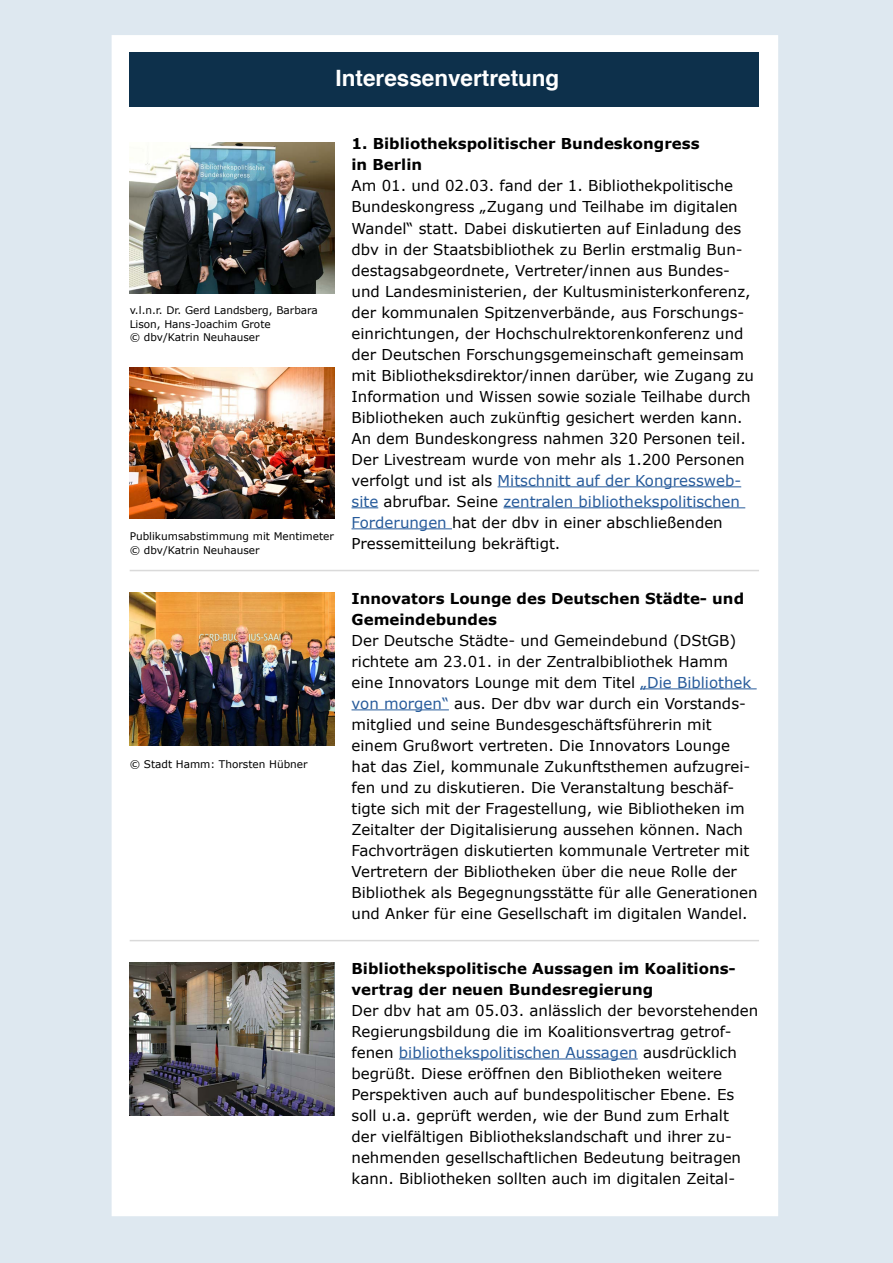
<style>
.page{position:relative;width:893px;height:1263px;background:#fff}
.page>*{position:absolute;margin:0;border:0;box-sizing:border-box;transform-origin:0 0}
.t1{font:700 22.5px "Helvetica";color:#fff}
.t2{font:15px/21px "Verdana";color:#000}
.t3{font:700 15px/21px "Verdana";color:#000}
.t4{font:10.5px/13.5px "Verdana";color:#000}
.s1{color:#275b9b}
</style>
<div class="page">
<div style="left:0;top:0;width:893px;height:1261px;background:#dee8f0"></div>
<div style="left:112px;top:35px;width:666px;height:1181px;background:#fff"></div>
<div style="left:130px;top:53px;width:629px;height:54px;background:#0d304b"></div>
<hr style="left:498px;top:486px;width:243px;height:1px;background:#275b9b">
<svg style="left:351px;top:507px;width:27px;height:1px"></svg>
<hr style="left:503px;top:507px;width:242px;height:1px;background:#275b9b">
<hr style="left:351px;top:528px;width:101px;height:1px;background:#275b9b">
<hr style="left:130px;top:570px;width:629px;height:1px;background:#dadada">
<hr style="left:640px;top:688px;width:117px;height:1px;background:#275b9b">
<hr style="left:351px;top:709px;width:98px;height:1px;background:#275b9b">
<hr style="left:130px;top:940px;width:629px;height:1px;background:#dadada">
<hr style="left:399px;top:1058px;width:239px;height:1px;background:#275b9b">
<img style="left:130px;top:142px;width:204px;height:152px">
<img style="left:130px;top:592px;width:204px;height:154px">
<img style="left:130px;top:367px;width:204px;height:152px">
<img style="left:130px;top:962px;width:204px;height:153px">
<h1 class="t1" style="left:336px;top:60px;width:225px">Interessenvertretung</h1>
<p class="t4" style="left:130px;top:304px;width:190px">v.l.n.r. Dr. Gerd Landsberg, Barbara<br>Lison, Hans-Joachim Grote<br>© dbv/Katrin Neuhauser</p>
<p class="t4" style="left:130px;top:530px;width:206px">Publikumsabstimmung mit Mentimeter © dbv/Katrin Neuhauser</p>
<p class="t4" style="left:130px;top:757px;width:179px">© Stadt Hamm: Thorsten Hübner</p>
<p class="t3" style="left:351px;top:134px;width:350px">1. Bibliothekspolitischer Bundeskongress in Berlin</p>
<p class="t2" style="left:351px;top:176px;width:404px">Am 01. und 02.03. fand der 1. Bibliothekpolitische Bundeskongress „Zugang und Teilhabe im digitalen Wandel“ statt. Dabei diskutierten auf Einladung des dbv in der Staatsbibliothek zu Berlin erstmalig Bun&shy;destagsabgeordnete, Vertreter/innen aus Bundes&shy;und Landesministerien, der Kultusministerkonferenz, der kommunalen Spitzenverbände, aus Forschungs&shy;einrichtungen, der Hochschulrektorenkonferenz und der Deutschen Forschungsgemeinschaft gemeinsam mit Bibliotheksdirektor/innen darüber, wie Zugang zu Information und Wissen sowie soziale Teilhabe durch Bibliotheken auch zukünftig gesichert werden kann.<br>An dem Bundeskongress nahmen 320 Personen teil.<br>Der Livestream wurde von mehr als 1.200 Personen verfolgt und ist als <span class="s1">Mitschnitt auf der Kongressweb&shy;site</span> abrufbar. Seine <span class="s1">zentralen bibliothekspolitischen Forderungen</span> hat der dbv in einer abschließenden Pressemitteilung bekräftigt.</p>
<p class="t3" style="left:352px;top:588px;width:394px">Innovators Lounge des Deutschen Städte- und<br>Gemeindebundes</p>
<p class="t2" style="left:352px;top:630px;width:408px">Der Deutsche Städte- und Gemeindebund (DStGB) richtete am 23.01. in der Zentralbibliothek Hamm eine Innovators Lounge mit dem Titel <span class="s1">„Die Bibliothek von morgen“</span> aus. Der dbv war durch ein Vorstands&shy;mitglied und seine Bundesgeschäftsführerin mit einem Grußwort vertreten. Die Innovators Lounge hat das Ziel, kommunale Zukunftsthemen aufzugrei&shy;fen und zu diskutieren. Die Veranstaltung beschäf&shy;tigte sich mit der Fragestellung, wie Bibliotheken im Zeitalter der Digitalisierung aussehen können. Nach Fachvorträgen diskutierten kommunale Vertreter mit Vertretern der Bibliotheken über die neue Rolle der Bibliothek als Begegnungsstätte für alle Generationen und Anker für eine Gesellschaft im digitalen Wandel.</p>
<p class="t3" style="left:352px;top:958px;width:386px">Bibliothekspolitische Aussagen im Koalitions&shy;vertrag der neuen Bundesregierung</p>
<p class="t2" style="left:351px;top:1000px;width:408px">Der dbv hat am 05.03. anlässlich der bevorstehenden Regierungsbildung die im Koalitionsvertrag getrof&shy;fenen <span class="s1">bibliothekspolitischen Aussagen</span> ausdrücklich begrüßt. Diese eröffnen den Bibliotheken weitere Perspektiven auch auf bundespolitischer Ebene. Es soll u.a. geprüft werden, wie der Bund zum Erhalt<br>der vielfältigen Bibliothekslandschaft und ihrer zu&shy;nehmenden gesellschaftlichen Bedeutung beitragen kann. Bibliotheken sollten auch im digitalen Zeital-</p>
</div>
